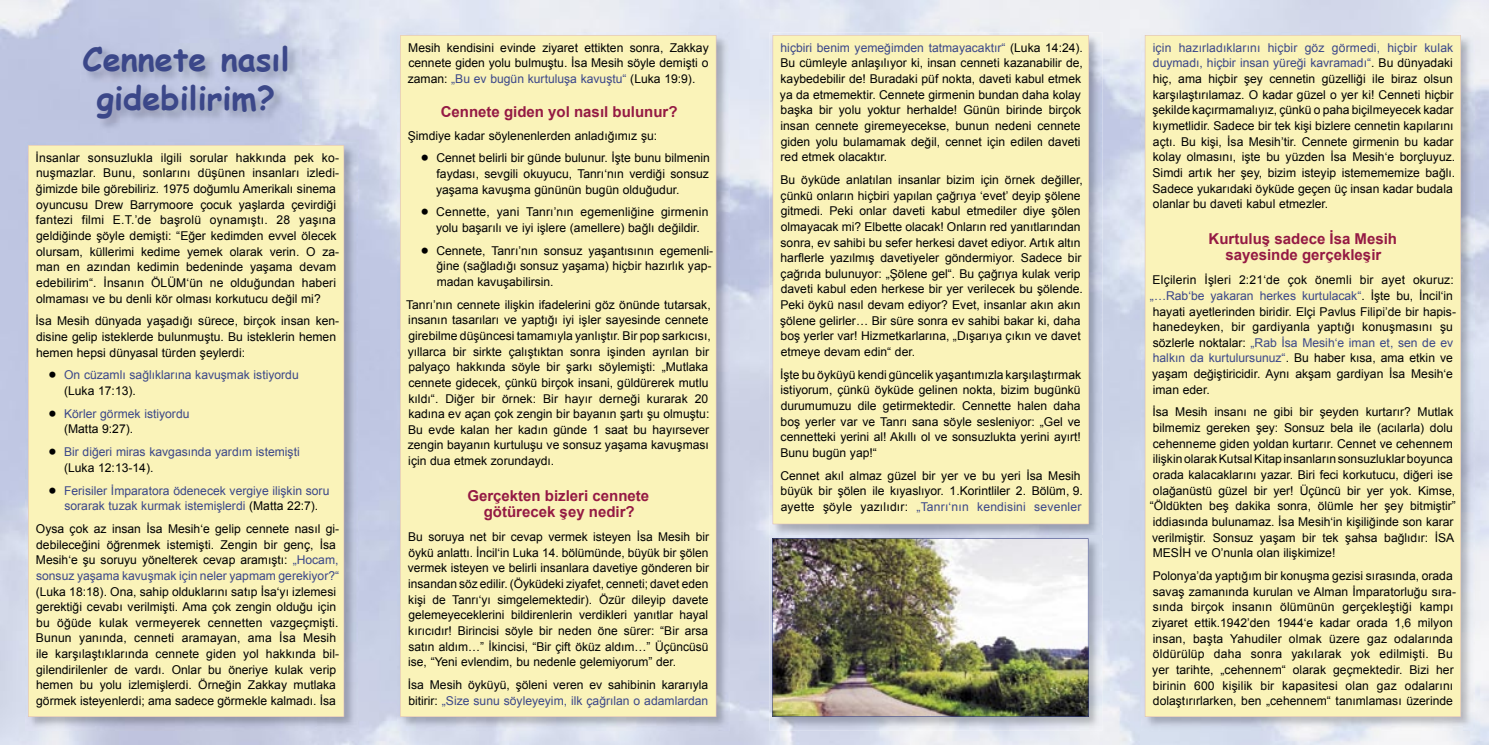
<style>
.page{position:relative;width:1489px;height:745px;background:#fff}
.page>*{position:absolute;margin:0;border:0;box-sizing:border-box;transform-origin:0 0}
.t1{font:700 32.5px/39px "Comic Sans MS";color:#3b4789;text-align:center}
.t2{font:700 15px/16px "Arial";color:#941a44;text-align:center}
.t3{font:12.12px/15.6px "Arial";color:#000}
.t4{font:12.12px/15.6px "Arial";color:#3b4789}
.s1{font-family:"Cg Omega";color:#000}
.s2{color:#000}
.s3{color:#3b4789}
.s4{font-family:"Cg Omega"}
</style>
<div class="page">
<img style="left:25px;top:142px;width:333px;height:588px">
<div style="left:28px;top:145px;width:316px;height:571px;background:#faf3b9"></div>
<img style="left:397px;top:32px;width:332px;height:698px">
<div style="left:400px;top:35px;width:316px;height:681px;background:#faf3b9"></div>
<img style="left:769px;top:32px;width:333px;height:503px">
<div style="left:772px;top:35px;width:316px;height:489px;background:#faf3b9"></div>
<img style="left:1141px;top:32px;width:333px;height:698px">
<div style="left:1144px;top:35px;width:316px;height:681px;background:#faf3b9"></div>
<img style="left:769px;top:537px;width:333px;height:193px">
<img style="left:772px;top:538px;width:316px;height:178px">
<h1 class="t1" style="left:83px;top:39px;width:208px">Cennete nasıl gidebilirim?</h1>
<p class="t3" style="left:36px;top:150px;width:305px">İnsanlar sonsuzlukla ilgili sorular hakkında pek k o&shy;nuşmazlar. Bunu, sonlarını düşünen insanları i zle di&shy;ğimizde bile görebiliriz. 1975 doğumlu Amerikalı sinema oyuncusu Drew Barrymoore çocuk yaşlarda çevirdiği fantezi filmi E.T.’de başrolü oynamıştı. 28 ya şına geldiğinde şöyle demişti: “Eğer kedimden evvel ölecek olursam, küllerimi kedime yemek olarak verin. O za - man en azından kedimin bedeninde yaşama devam edebilirim“. İnsanın ÖLÜM‘ün ne olduğundan haberi ol ma ma sı ve bu denli kör olması korkutucu değil mi?</p>
<p class="t3" style="left:36px;top:313px;width:305px">İsa Mesih dünyada yaşadığı sürece, birçok insan ken&shy;disine gelip isteklerde bulunmuştu. Bu isteklerin hemen hemen hepsi dünyasal türden şeylerdi:</p>
<p class="t4" style="left:64px;top:367px;width:236px;text-indent:-16px"><span class="s1">•</span> On cüzamlı sağlıklarına kavuşmak istiyordu <span class="s2">(Luka 17:13).</span></p>
<p class="t4" style="left:64px;top:405px;width:127px;text-indent:-16px"><span class="s1">•</span> Körler görmek istiyordu <span class="s2">(Matta 9:27).</span></p>
<p class="t4" style="left:64px;top:444px;width:237px;text-indent:-16px"><span class="s1">•</span> Bir diğeri miras kavgasında yardım istemişti <span class="s2">(Luka 12:13-14).</span></p>
<p class="t4" style="left:48px;top:482px;width:282px;text-align:center"><span class="s1">•</span> Ferisiler İmparatora ödenecek vergiye ilişkin soru sorarak tuzak kurmak istemişlerdi <span class="s2">(Matta 22:7).</span></p>
<p class="t3" style="left:36px;top:520px;width:305px">Oysa çok az insan İsa Mesih‘e gelip cennete nasıl gi - debileceğini öğrenmek istemişti. Zengin bir genç, İsa Mesih‘e şu soruyu yönelterek cevap aramıştı: <span class="s3">„Hocam, sonsuz yaşama kavuşmak için neler yapmam gerekiyor?“</span></p>
<p class="t3" style="left:36px;top:583px;width:305px">(Luka 18:18). Ona, sahip olduklarını satıp İsa‘yı izlemesi gerektiği cevabı verilmişti. Ama çok zengin olduğu için bu öğüde kulak vermeyerek cennetten vazgeçmişti.<br>Bu nun yanında, cenneti aramayan, ama İsa Mesih ile karşılaştıklarında cennete giden yol hakkında bil&shy;gilendirilenler de vardı. Onlar bu öneriye kulak verip hemen bu yolu izlemişlerdi. Örneğin Zakkay mutlaka görmek isteyenlerdi; ama sadece görmekle kalmadı. İsa</p>
<p class="t3" style="left:408px;top:40px;width:302px;text-align:justify">Mesih kendisini evinde ziyaret ettikten sonra, Zakkay cennete giden yolu bulmuştu. İsa Mesih söyle demişti o zaman: <span class="s3">„Bu ev bugün kurtuluşa kavuştu“</span> (Luka 19:9).</p>
<p class="t2" style="left:440px;top:104px;width:238px">Cennete giden yol nasıl bulunur?</p>
<p class="t3" style="left:408px;top:127px;width:251px">Şimdiye kadar söylenenlerden anladığımız şu:</p>
<p class="t3" style="left:436px;top:150px;width:275px;text-align:justify;text-indent:-15px"><span class="s4">•</span> Cennet belirli bir günde bulunur. İşte bunu bilmenin fa ydası, sevgili okuyucu, Tanrı‘nın verdiği sonsuz ya şama kavuşma gününün bugün olduğudur.</p>
<p class="t3" style="left:420px;top:204px;width:289px;text-align:center"><span class="s4">•</span> Cennette, yani Tanrı’nın egemenliğine girmenin yolu başarılı ve iyi işlere (amellere) bağlı değildir.</p>
<p class="t3" style="left:436px;top:242px;width:278px;text-indent:-16px"><span class="s4">•</span> Cennete, Tanrı’nın sonsuz yaşantısının egemen li&shy;ğine (sağladığı sonsuz yaşama) hiçbir hazırlık yap&shy;madan kavuşabilirsin.</p>
<p class="t3" style="left:406px;top:296px;width:306px">Tanrı’nın cennete ilişkin ifadelerini göz önünde tutarsak, insanın tasarıları ve yaptığı iyi işler sayesinde cennete girebilme düşüncesi tamamıyla yanlıştır. Bir pop sarkıcısı, yıllarca bir sirkte çalıştıktan sonra işinden ayrılan bir palyaço hakkında söyle bir şarkı söylemişti: „Mutlaka cen nete gidecek, çünkü birçok insani, güldürerek mutlu kıldı“. Diğer bir örnek: Bir hayır derneği kurarak 20 ka dına ev açan çok zengin bir bayanın şartı şu olmuştu:<br>Bu evde kalan her kadın günde 1 saat bu hayırsever zengin bayanın kurtuluşu ve sonsuz yaşama kavuşması için dua etmek zorundaydı.</p>
<p class="t2" style="left:467px;top:487px;width:183px">Gerçekten bizleri cennete götürecek şey nedir?</p>
<p class="t3" style="left:408px;top:529px;width:303px;text-align:justify">Bu soruya net bir cevap vermek isteyen İsa Mesih bir öykü anlattı. İncil‘in Luka 14. bölümünde, büyük bir şölen vermek isteyen ve belirli insanlara davetiye gönderen bir insandan söz edilir. (Öyküdeki ziyafet, cenneti; davet eden kişi de Tanrı‘yı simgelemektedir). Özür dileyip davete gelemeyeceklerini bildirenlerin verdikleri yanıtlar hayal kırıcıdır! Birincisi söyle bir neden öne sürer: “Bir arsa sa tın aldım…” İkincisi, “Bir çift öküz aldım…” Üçüncüsü ise, “Yeni evlendim, bu nedenle gelemiyorum” der.</p>
<p class="t3" style="left:408px;top:676px;width:302px">İsa Mesih öyküyü, şöleni veren ev sahibinin kararıyla bitirir: <span class="s3">„Size sunu söyleyeyim, ilk çağrılan o adamlardan</span></p>
<p class="t3" style="left:780px;top:40px;width:304px"><span class="s3">hiçbiri benim yemeğimden tatmayacaktır“</span> (Luka 14:24).<br>Bu cümleyle anlaşılıyor ki, insan cenneti kazanabilir de, kaybedebilir de! Buradaki püf nokta, daveti kabul etmek ya da etmemektir. Cennete girmenin bundan daha kolay başka bir yolu yoktur herhalde! Günün birinde birçok insan cennete giremeyecekse, bunun nedeni cennete giden yolu bulamamak değil, cennet için edilen daveti red etmek olacaktır.</p>
<p class="t3" style="left:780px;top:172px;width:304px">Bu öyküde anlatılan insanlar bizim için örnek değiller, çünkü onların hiçbiri yapılan çağrıya ‘evet’ deyip şölene gitmedi. Peki onlar daveti kabul etmediler diye şölen olmayacak mi? Elbette olacak! Onların red yanıtlarından sonra, ev sahibi bu sefer herkesi davet ediyor. Artık altın harflerle yazılmış davetiyeler göndermiyor. Sadece bir çağrıda bulunuyor: „Şölene gel“. Bu çağrıya kulak verip daveti kabul eden herkese bir yer verilecek bu şölende.<br>Peki öykü nasıl devam ediyor? Evet, insanlar akın akın şölene gelirler… Bir süre sonra ev sahibi bakar ki, daha boş yerler var! Hizmetkarlarına, „Dışarıya çıkın ve davet etmeye devam edin“ der.</p>
<p class="t3" style="left:780px;top:366px;width:302px;text-align:justify">İşte bu öyküyü kendi güncelik yaşantımızla karşılaştırmak istiyorum, çünkü öyküde gelinen nokta, bizim bugünkü durumumuzu dile getirmektedir. Cennette halen daha boş yerler var ve Tanrı sana söyle sesleniyor: „Gel ve cennetteki yerini al! Akıllı ol ve sonsuzlukta yerini ayırt!<br>Bunu bugün yap!“</p>
<p class="t3" style="left:780px;top:467px;width:304px">Cennet akıl almaz güzel bir yer ve bu yeri İsa Mesih büyük bir şölen ile kıyaslıyor. 1.Korintliler 2. Bölüm, 9. ayette şöyle yazılıdır: <span class="s3">„Tanrı‘nın kendisini sevenler</span></p>
<p class="t3" style="left:1152px;top:40px;width:304px"><span class="s3">için hazırladıklarını hiçbir göz görmedi, hiçbir kulak duymadı, hiçbir insan yüreği kavramadı“</span>. Bu dünyadaki hiç, ama hiçbir şey cennetin güzelliği ile biraz olsun karşılaştırılamaz. O kadar güzel o yer ki! Cenneti hiçbir şekilde kaçırmamalıyız, çünkü o paha biçilmeyecek kadar kıymetlidir. Sadece bir tek kişi bizlere cennetin kapılarını açtı. Bu kişi, İsa Mesih’tir. Cennete girmenin bu kadar kolay olmasını, işte bu yüzden İsa Mesih‘e borçluyuz.<br>Simdi artık her şey, bizim isteyip istemememize bağlı.<br>Sadece yukarıdaki öyküde geçen üç insan kadar budala olanlar bu daveti kabul etmezler.</p>
<p class="t2" style="left:1208px;top:231px;width:190px">Kurtuluş sadece İsa Mesih sayesinde gerçekleşir</p>
<p class="t3" style="left:1149px;top:272px;width:307px">Elçilerin İşleri 2:21‘de çok önemli bir ayet okuruz: <span class="s3">„…Rab‘be yakaran herkes kurtulacak“</span>. İşte bu, İncil‘in ha yati ayetlerinden biridir. Elçi Pavlus Filipi’de bir hapis&shy;hanedeyken, bir gardiyanla yaptığı konuşmasını şu sözlerle noktalar: <span class="s3">„Rab İsa Mesih‘e iman et, sen de ev halkın da kurtulursunuz“</span>. Bu haber kısa, ama etkin ve yaşam değiştiricidir. Aynı akşam gardiyan İsa Mesih‘e iman eder.</p>
<p class="t3" style="left:1149px;top:404px;width:307px">İsa Mesih insanı ne gibi bir şeyden kurtarır? Mutlak bilmemiz gereken şey: Sonsuz bela ile (acılarla) dolu cehenneme giden yoldan kurtarır. Cennet ve cehennem ilişkin olarak Kutsal Kitap insanların sonsuzluklar boyunca orada kalacaklarını yazar. Biri feci korkutucu, diğeri ise olağanüstü güzel bir yer! Üçüncü bir yer yok. Kimse, “Öldükten beş dakika sonra, ölümle her şey bitmiştir” iddiasında bulunamaz. İsa Mesih‘in kişiliğinde son karar verilmiştir. Sonsuz yaşam bir tek şahsa bağlıdır: İSA MESİH ve O’nunla olan ilişkimize!</p>
<p class="t3" style="left:1152px;top:567px;width:305px">Polonya’da yaptığım bir konuşma gezisi sırasında, orada savaş zamanında kurulan ve Alman İmparatorluğu sıra&shy;sında birçok insanın ölümünün gerçekleştiği kampı ziyaret ettik.1942’den 1944‘e kadar orada 1,6 milyon insan, başta Yahudiler olmak üzere gaz odalarında öldürülüp daha sonra yakılarak yok edilmişti. Bu yer tarihte, „ce hennem“ olarak geçmektedir. Bizi her birinin 600 kişilik bir kapasitesi olan gaz odalarını dolaştırırlarken, ben „cehennem“ tanımlaması üzerinde</p>
</div>
